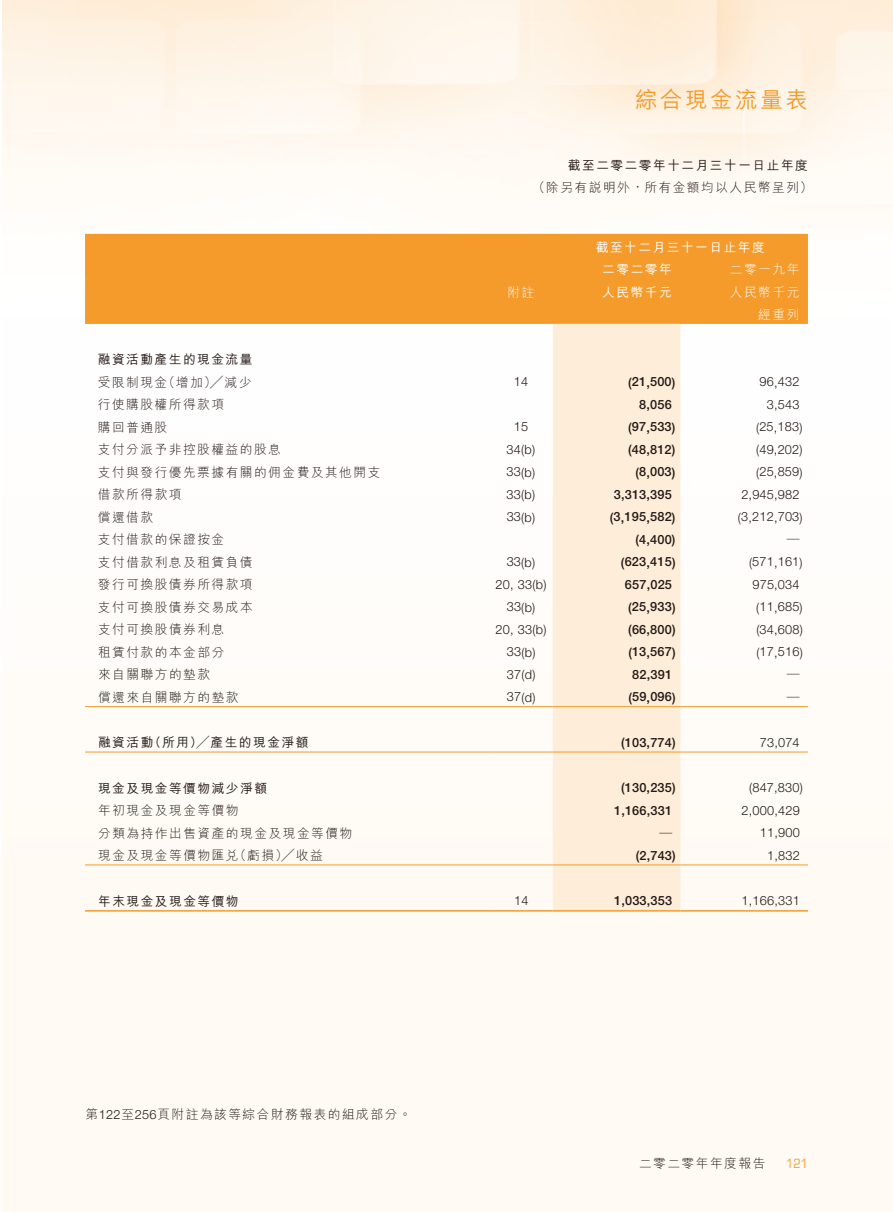
<style>
.page{position:relative;width:893px;height:1212px;background:#fff}
.page>*{position:absolute;margin:0;border:0;box-sizing:border-box;transform-origin:0 0}
.t1{font:500 22.5px "M Hei HK";letter-spacing:.115em;color:#f49b2c}
.t2{font:300 12.75px "M Hei HK";letter-spacing:.115em;color:#231916}
.t3{font:300 12.75px "Helvetica Neue";letter-spacing:.015em;color:#231916}
.t4{font:500 12.75px "Helvetica Neue";letter-spacing:.015em;color:#231916}
.t5{font:500 12.75px "M Hei HK";letter-spacing:.115em;color:#231916}
.t6{font:500 12.75px/22.5px "M Hei HK";letter-spacing:.115em;color:#fff}
.t7{font:300 12.75px/22.5px "M Hei HK";letter-spacing:.115em;color:#fff;text-align:right}
.t8{font:condensed 12.75px "Eurostile";color:#f49b2c}
.s1{font-family:"Helvetica Neue"}
</style>
<div class="page">
<div style="left:2px;top:306px;width:891px;height:906px;background:#fffaf3"></div>
<img style="left:2px;top:0;width:891px;height:315px">
<div style="left:85px;top:234px;width:723px;height:90px;background:#f49b2c"></div>
<div style="left:553px;top:324px;width:127px;height:586px;background:#feedd8"></div>
<hr style="left:85px;top:706px;width:404px;height:1px;background:#f49b2c">
<hr style="left:489px;top:706px;width:64px;height:1px;background:#f49b2c">
<hr style="left:553px;top:706px;width:127px;height:1px;background:#f49b2c">
<hr style="left:680px;top:706px;width:128px;height:1px;background:#f49b2c">
<hr style="left:85px;top:865px;width:404px;height:1px;background:#f49b2c">
<hr style="left:489px;top:865px;width:64px;height:1px;background:#f49b2c">
<hr style="left:553px;top:865px;width:127px;height:1px;background:#f49b2c">
<hr style="left:680px;top:865px;width:128px;height:1px;background:#f49b2c">
<hr style="left:85px;top:910px;width:404px;height:1px;background:#f49b2c">
<hr style="left:489px;top:910px;width:64px;height:1px;background:#f49b2c">
<hr style="left:553px;top:910px;width:127px;height:1px;background:#f49b2c">
<hr style="left:680px;top:910px;width:128px;height:1px;background:#f49b2c">
<hr style="left:85px;top:752px;width:404px;height:1px;background:#f49b2c">
<hr style="left:489px;top:752px;width:64px;height:1px;background:#f49b2c">
<hr style="left:553px;top:752px;width:127px;height:1px;background:#f49b2c">
<hr style="left:680px;top:752px;width:128px;height:1px;background:#f49b2c">
<h1 class="t1" style="left:635px;top:84px;width:174px">綜合現金流量表</h1>
<p class="t5" style="left:568px;top:156px;width:242px">截至二零二零年十二月三十一日止年度</p>
<p class="t2" style="left:533px;top:179px;width:282px">（除另有說明外，所有金額均以人民幣呈列）</p>
<p class="t6" style="left:602px;top:235px;width:164px;text-indent:-6px">截至十二月三十一日止年度二零二零年</p>
<p class="t7" style="left:730px;top:258px;width:71px">二零一九年</p>
<p class="t7" style="left:507px;top:280px;width:28px">附註</p>
<p class="t6" style="left:602px;top:280px;width:71px">人民幣千元</p>
<p class="t7" style="left:730px;top:280px;width:71px">人民幣千元經重列</p>
<p class="t5" style="left:98px;top:350px;width:156px">融資活動產生的現金流量</p>
<p class="t2" style="left:98px;top:373px;width:155px">受限制現金（增加）╱減少</p>
<p class="t3" style="left:514px;top:374px;width:16px">14</p>
<p class="t4" style="left:628px;top:374px;width:49px">(21,500)</p>
<p class="t3" style="left:759px;top:374px;width:41px">96,432</p>
<p class="t2" style="left:98px;top:396px;width:128px">行使購股權所得款項</p>
<p class="t4" style="left:639px;top:396px;width:34px">8,056</p>
<p class="t3" style="left:767px;top:396px;width:34px">3,543</p>
<p class="t2" style="left:98px;top:418px;width:71px">購回普通股</p>
<p class="t3" style="left:514px;top:419px;width:16px">15</p>
<p class="t4" style="left:628px;top:419px;width:49px">(97,533)</p>
<p class="t3" style="left:756px;top:419px;width:48px">(25,183)</p>
<p class="t2" style="left:98px;top:441px;width:185px">支付分派予非控股權益的股息</p>
<p class="t3" style="left:507px;top:442px;width:30px">34(b)</p>
<p class="t4" style="left:628px;top:441px;width:49px">(48,812)</p>
<p class="t3" style="left:756px;top:441px;width:48px">(49,202)</p>
<p class="t2" style="left:98px;top:463px;width:284px">支付與發行優先票據有關的佣金費及其他開支</p>
<p class="t3" style="left:507px;top:464px;width:30px">33(b)</p>
<p class="t4" style="left:635px;top:464px;width:42px">(8,003)</p>
<p class="t3" style="left:756px;top:464px;width:48px">(25,859)</p>
<p class="t2" style="left:98px;top:486px;width:85px">借款所得款項</p>
<p class="t3" style="left:507px;top:487px;width:30px">33(b)</p>
<p class="t4" style="left:614px;top:486px;width:60px">3,313,395</p>
<p class="t3" style="left:741px;top:486px;width:60px">2,945,982</p>
<p class="t2" style="left:98px;top:508px;width:57px">償還借款</p>
<p class="t3" style="left:507px;top:509px;width:30px">33(b)</p>
<p class="t4" style="left:610px;top:509px;width:67px">(3,195,582)</p>
<p class="t3" style="left:738px;top:509px;width:66px">(3,212,703)</p>
<p class="t2" style="left:98px;top:531px;width:128px">支付借款的保證按金</p>
<p class="t4" style="left:635px;top:531px;width:42px">(4,400)</p>
<p class="t2" style="left:787px;top:531px;width:14px">—</p>
<p class="t2" style="left:98px;top:553px;width:156px">支付借款利息及租賃負債</p>
<p class="t3" style="left:507px;top:554px;width:30px">33(b)</p>
<p class="t4" style="left:621px;top:554px;width:56px">(623,415)</p>
<p class="t3" style="left:749px;top:554px;width:55px">(571,161)</p>
<p class="t2" style="left:98px;top:576px;width:156px">發行可換股債券所得款項</p>
<p class="t3" style="left:496px;top:577px;width:52px">20, 33(b)</p>
<p class="t4" style="left:625px;top:577px;width:49px">657,025</p>
<p class="t3" style="left:752px;top:576px;width:49px">975,034</p>
<p class="t2" style="left:98px;top:598px;width:156px">支付可換股債券交易成本</p>
<p class="t3" style="left:507px;top:599px;width:30px">33(b)</p>
<p class="t4" style="left:628px;top:599px;width:49px">(25,933)</p>
<p class="t3" style="left:756px;top:599px;width:48px">(11,685)</p>
<p class="t2" style="left:98px;top:621px;width:128px">支付可換股債券利息</p>
<p class="t3" style="left:496px;top:622px;width:52px">20, 33(b)</p>
<p class="t4" style="left:628px;top:622px;width:49px">(66,800)</p>
<p class="t3" style="left:756px;top:621px;width:48px">(34,608)</p>
<p class="t2" style="left:98px;top:643px;width:128px">租賃付款的本金部分</p>
<p class="t3" style="left:507px;top:644px;width:30px">33(b)</p>
<p class="t4" style="left:628px;top:644px;width:49px">(13,567)</p>
<p class="t3" style="left:756px;top:644px;width:48px">(17,516)</p>
<p class="t2" style="left:98px;top:666px;width:114px">來自關聯方的墊款</p>
<p class="t3" style="left:507px;top:667px;width:30px">37(d)</p>
<p class="t4" style="left:632px;top:667px;width:41px">82,391</p>
<p class="t2" style="left:787px;top:666px;width:14px">—</p>
<p class="t2" style="left:98px;top:688px;width:142px">償還來自關聯方的墊款</p>
<p class="t3" style="left:507px;top:689px;width:30px">37(d)</p>
<p class="t4" style="left:628px;top:689px;width:49px">(59,096)</p>
<p class="t2" style="left:787px;top:688px;width:14px">—</p>
<p class="t5" style="left:98px;top:733px;width:212px">融資活動（所用）╱產生的現金淨額</p>
<p class="t4" style="left:621px;top:734px;width:56px">(103,774)</p>
<p class="t3" style="left:760px;top:734px;width:41px">73,074</p>
<p class="t5" style="left:98px;top:779px;width:170px">現金及現金等價物減少淨額</p>
<p class="t4" style="left:621px;top:780px;width:56px">(130,235)</p>
<p class="t3" style="left:749px;top:780px;width:55px">(847,830)</p>
<p class="t2" style="left:98px;top:801px;width:142px">年初現金及現金等價物</p>
<p class="t4" style="left:614px;top:802px;width:60px">1,166,331</p>
<p class="t3" style="left:742px;top:802px;width:60px">2,000,429</p>
<p class="t2" style="left:98px;top:824px;width:256px">分類為持作出售資產的現金及現金等價物</p>
<p class="t5" style="left:659px;top:824px;width:14px">—</p>
<p class="t3" style="left:760px;top:825px;width:41px">11,900</p>
<p class="t2" style="left:98px;top:846px;width:226px">現金及現金等價物匯兌（虧損）╱收益</p>
<p class="t4" style="left:636px;top:847px;width:42px">(2,743)</p>
<p class="t3" style="left:767px;top:847px;width:34px">1,832</p>
<p class="t5" style="left:98px;top:891px;width:142px">年末現金及現金等價物</p>
<p class="t3" style="left:514px;top:892px;width:16px">14</p>
<p class="t4" style="left:614px;top:893px;width:60px">1,033,353</p>
<p class="t3" style="left:742px;top:892px;width:60px">1,166,331</p>
<p class="t2" style="left:85px;top:1105px;width:328px">第<span class="s1">122</span>至<span class="s1">256</span>頁附註為該等綜合財務報表的組成部分。</p>
<p class="t2" style="left:639px;top:1154px;width:128px">二零二零年年度報告</p>
<p class="t8" style="left:786px;top:1155px;width:23px">121</p>
</div>
